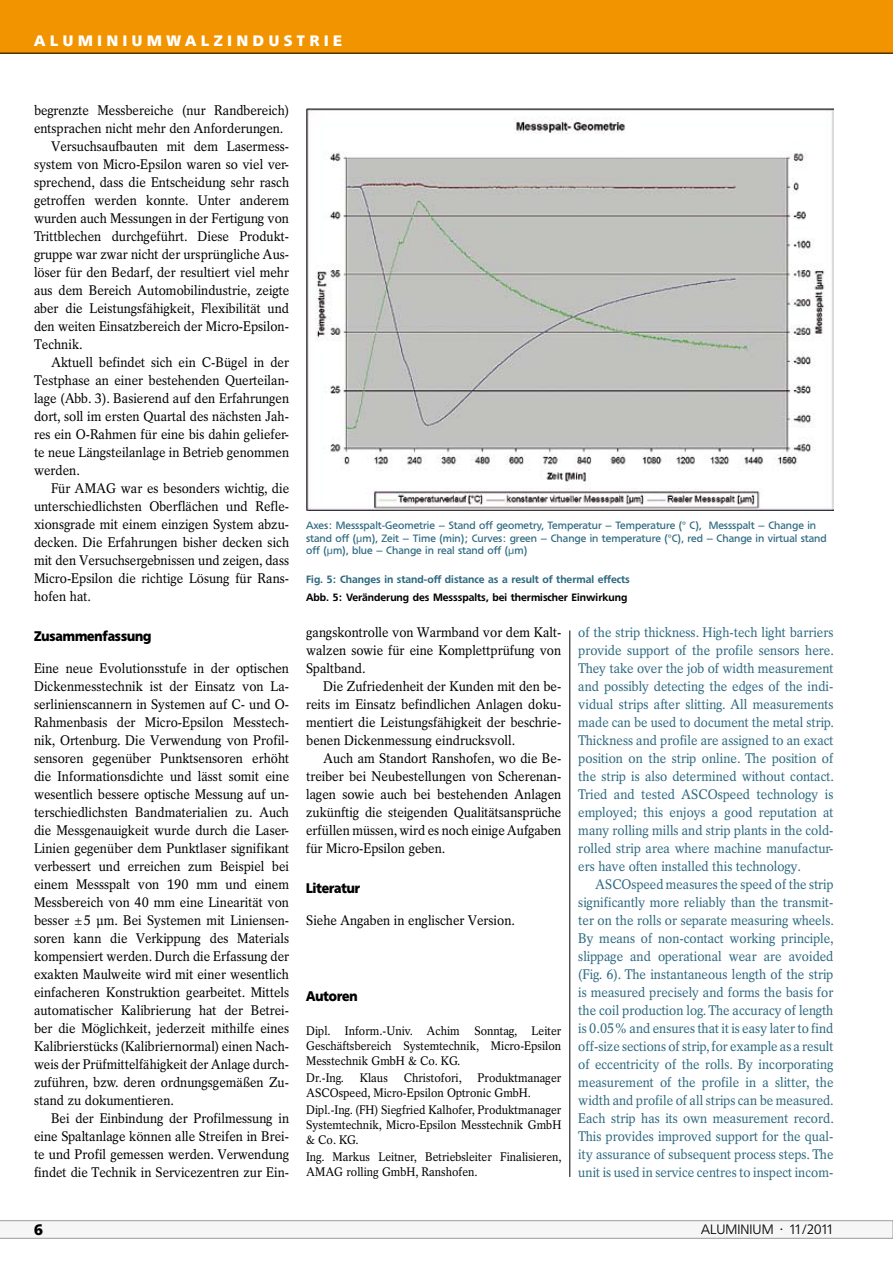
<style>
.page{position:relative;width:893px;height:1263px;background:#fff}
.page>*{position:absolute;margin:0;border:0;box-sizing:border-box;transform-origin:0 0}
.t1{font:700 15px "Freeborn SB";letter-spacing:.315em;color:#fff}
.t2{font:700 15px "Freeborn SB";color:#000}
.t3{font:13.8px/18px "Rotation LT Std";color:#000;text-align:justify;scale:.93 1}
.t4{font:13.8px/18px "Rotation LT Std";color:#2d6980;text-align:justify;scale:.92 1}
.t5{font:13.8px/18px "Rotation LT Std";color:#2d6980;text-align:justify;scale:.93 1}
.t6{font:700 13.8px "Freeborn SB";color:#000;scale:.9 1}
.t7{font:300 13.5px "Freeborn SB";color:#000}
.t8{font:12.3px/15px "Rotation LT Std";color:#000;text-align:justify;scale:.93 1}
.t9{font:10.5px/12.8px "Freeborn SB";color:#2d6980}
.t10{font:500 10.5px "Freeborn SB";color:#2d6980}
.t11{font:500 10.5px "Freeborn SB";color:#000}
</style>
<div class="page">
<div style="left:0;top:0;width:893px;height:53px;background:#f29400"></div>
<hr style="left:0;top:53px;width:893px;height:1px;background:#000">
<svg style="left:0;top:1220px;width:893px;height:18px"></svg>
<img style="left:306px;top:109px;width:527px;height:402px">
<hr style="left:569px;top:630px;width:1px;height:547px;background:#000">
<p class="t1" style="left:34px;top:32px;width:310px">ALUMINIUMWALZINDUSTRIE</p>
<p class="t3" style="left:34px;top:101px;width:276px">begrenzte Messbereiche (nur Randbereich)</p>
<p class="t3" style="left:34px;top:119px;width:270px">entsprachen nicht mehr den Anforderungen.</p>
<p class="t3" style="left:51px;top:137px;width:258px">Versuchsaufbauten mit dem Lasermess-</p>
<p class="t3" style="left:34px;top:155px;width:276px">system von Micro-Epsilon waren so viel ver-</p>
<p class="t3" style="left:34px;top:173px;width:276px">sprechend, dass die Entscheidung sehr rasch</p>
<p class="t3" style="left:34px;top:191px;width:276px">getroffen werden konnte. Unter anderem</p>
<p class="t3" style="left:34px;top:209px;width:276px">wurden auch Messungen in der Fertigung von</p>
<p class="t3" style="left:34px;top:227px;width:276px">Trittblechen durchgeführt. Diese Produkt-</p>
<p class="t3" style="left:34px;top:245px;width:276px">gruppe war zwar nicht der ursprüngliche Aus-</p>
<p class="t3" style="left:34px;top:263px;width:276px">löser für den Bedarf, der resultiert viel mehr</p>
<p class="t3" style="left:34px;top:281px;width:276px">aus dem Bereich Automobilindustrie, zeigte</p>
<p class="t3" style="left:34px;top:299px;width:276px">aber die Leistungsfähigkeit, Flexibilität und</p>
<p class="t3" style="left:34px;top:317px;width:276px">den weiten Einsatzbereich der Micro-Epsilon-</p>
<p class="t3" style="left:34px;top:335px;width:54px">Technik.</p>
<p class="t3" style="left:51px;top:353px;width:258px">Aktuell befindet sich ein C-Bügel in der</p>
<p class="t3" style="left:34px;top:371px;width:276px">Testphase an einer bestehenden Querteilan-</p>
<p class="t3" style="left:34px;top:389px;width:276px">lage (Abb. 3). Basierend auf den Erfahrungen</p>
<p class="t3" style="left:34px;top:407px;width:276px">dort, soll im ersten Quartal des nächsten Jah-</p>
<p class="t3" style="left:34px;top:425px;width:276px">res ein O-Rahmen für eine bis dahin geliefer-</p>
<p class="t3" style="left:34px;top:443px;width:276px">te neue Längsteilanlage in Betrieb genommen</p>
<p class="t3" style="left:34px;top:461px;width:51px">werden.</p>
<p class="t3" style="left:51px;top:479px;width:258px">Für AMAG war es besonders wichtig, die</p>
<p class="t3" style="left:34px;top:497px;width:276px">unterschiedlichsten Oberflächen und Refle-</p>
<p class="t3" style="left:34px;top:515px;width:276px">xionsgrade mit einem einzigen System abzu-</p>
<p class="t3" style="left:34px;top:533px;width:276px">decken. Die Erfahrungen bisher decken sich</p>
<p class="t3" style="left:34px;top:551px;width:276px">mit den Versuchsergebnissen und zeigen, dass</p>
<p class="t3" style="left:34px;top:569px;width:276px">Micro-Epsilon die richtige Lösung für Rans-</p>
<p class="t3" style="left:34px;top:587px;width:63px">hofen hat.</p>
<p class="t6" style="left:34px;top:628px;width:132px">Zusammenfassung</p>
<p class="t3" style="left:34px;top:659px;width:276px">Eine neue Evolutionsstufe in der optischen Dickenmesstechnik ist der Einsatz von La&shy;serlinienscannern in Systemen auf C- und O-Rahmenbasis der Micro-Epsilon Messtech&shy;nik, Ortenburg. Die Verwendung von Profil&shy;sensoren gegenüber Punktsensoren erhöht die Informationsdichte und lässt somit eine wesentlich bessere optische Messung auf un&shy;terschiedlichsten Bandmaterialien zu. Auch die Messgenauigkeit wurde durch die Laser-Linien gegenüber dem Punktlaser signifikant verbessert und erreichen zum Beispiel bei einem Messspalt von 190 mm und einem Messbereich von 40 mm eine Linearität von besser ±5 µm. Bei Systemen mit Liniensen&shy;soren kann die Verkippung des Materials kompensiert werden. Durch die Erfassung der exakten Maulweite wird mit einer wesentlich einfacheren Konstruktion gearbeitet. Mittels automatischer Kalibrierung hat der Betrei&shy;ber die Möglichkeit, jederzeit mithilfe eines Kalibrierstücks (Kalibriernormal) einen Nach&shy;weis der Prüfmittelfähigkeit der Anlage durch&shy;zuführen, bzw. deren ordnungsgemäßen Zu&shy;stand zu dokumentieren.</p>
<p class="t3" style="left:34px;top:1109px;width:276px;text-indent:17px">Bei der Einbindung der Profilmessung in eine Spaltanlage können alle Streifen in Brei&shy;te und Profil gemessen werden. Verwendung findet die Technik in Servicezentren zur Ein-</p>
<p class="t9" style="left:306px;top:519px;width:522px">Axes: Messspalt-Geometrie – Stand off geometry, Temperatur – Temperature (° C), Messspalt – Change in stand off (µm), Zeit – Time (min); Curves: green – Change in temperature (°C), red – Change in virtual stand off (µm), blue – Change in real stand off (µm)</p>
<p class="t10" style="left:306px;top:573px;width:325px">Fig. 5: Changes in stand-off distance as a result of thermal effects</p>
<p class="t11" style="left:306px;top:591px;width:323px">Abb. 5: Veränderung des Messspalts, bei thermischer Einwirkung</p>
<p class="t3" style="left:306px;top:623px;width:276px">gangskontrolle von Warmband vor dem Kalt&shy;walzen sowie für eine Komplettprüfung von Spaltband.</p>
<p class="t3" style="left:306px;top:677px;width:276px;text-indent:17px">Die Zufriedenheit der Kunden mit den be&shy;reits im Einsatz befindlichen Anlagen doku&shy;mentiert die Leistungsfähigkeit der beschrie&shy;benen Dickenmessung eindrucksvoll.</p>
<p class="t3" style="left:306px;top:749px;width:276px;text-indent:17px">Auch am Standort Ranshofen, wo die Be&shy;treiber bei Neubestellungen von Scherenan&shy;lagen sowie auch bei bestehenden Anlagen zukünftig die steigenden Qualitätsansprüche erfüllen müssen, wird es noch einige Aufgaben für Micro-Epsilon geben.</p>
<p class="t6" style="left:306px;top:880px;width:61px">Literatur</p>
<p class="t3" style="left:306px;top:911px;width:226px">Siehe Angaben in englischer Version.</p>
<p class="t6" style="left:306px;top:988px;width:59px">Autoren</p>
<p class="t8" style="left:306px;top:1023px;width:276px">Dipl. Inform.-Univ. Achim Sonntag, Leiter Geschäftsbereich Systemtechnik, Micro-Epsilon Messtechnik GmbH &amp; Co. KG.</p>
<p class="t8" style="left:306px;top:1070px;width:42px">Dr.-Ing.</p>
<p class="t8" style="left:360px;top:1070px;width:32px">Klaus</p>
<p class="t8" style="left:404px;top:1070px;width:64px">Christofori,</p>
<p class="t8" style="left:306px;top:1070px;width:276px;text-indent:171px">Produktmanager<br>ASCOspeed, Micro-Epsilon Optronic GmbH.</p>
<p class="t8" style="left:306px;top:1103px;width:276px">Dipl.-Ing. (FH) Siegfried Kalhofer, Produktmanager Systemtechnik, Micro-Epsilon Messtechnik GmbH &amp; Co. KG.</p>
<p class="t8" style="left:306px;top:1150px;width:276px">Ing. Markus Leitner, Betriebsleiter Finalisieren,<br>AMAG rolling GmbH, Ranshofen.</p>
<p class="t5" style="left:578px;top:623px;width:276px">of the strip thickness. High-tech light barriers provide support of the profile sensors here.<br>They take over the job of width measurement and possibly detecting the edges of the indi&shy;vidual strips after slitting. All measurements made can be used to document the metal strip.<br>Thickness and profile are assigned to an exact position on the strip online. The position of the strip is also determined without contact.<br>Tried and tested ASCOspeed technology is employed; this enjoys a good reputation at many rolling mills and strip plants in the cold&shy;rolled strip area where machine manufactur&shy;ers have often installed this technology.</p>
<p class="t4" style="left:578px;top:875px;width:279px;text-indent:17px">ASCOspeed measures the speed of the strip significantly more reliably than the transmit&shy;ter on the rolls or separate measuring wheels.<br>By means of non-contact working principle, slippage and operational wear are avoided (Fig. 6). The instantaneous length of the strip is measured precisely and forms the basis for the coil production log. The accuracy of length is 0.05% and ensures that it is easy later to find off-size sections of strip, for example as a result of eccentricity of the rolls. By incorporating measurement of the profile in a slitter, the width and profile of all strips can be measured.<br>Each strip has its own measurement record.<br>This provides improved support for the qual&shy;ity assurance of subsequent process steps. The unit is used in service centres to inspect incom-</p>
<p class="t2" style="left:34px;top:1221px;width:10px">6</p>
<p class="t7" style="left:701px;top:1222px;width:134px">ALUMINIUM · 11/2011</p>
</div>
